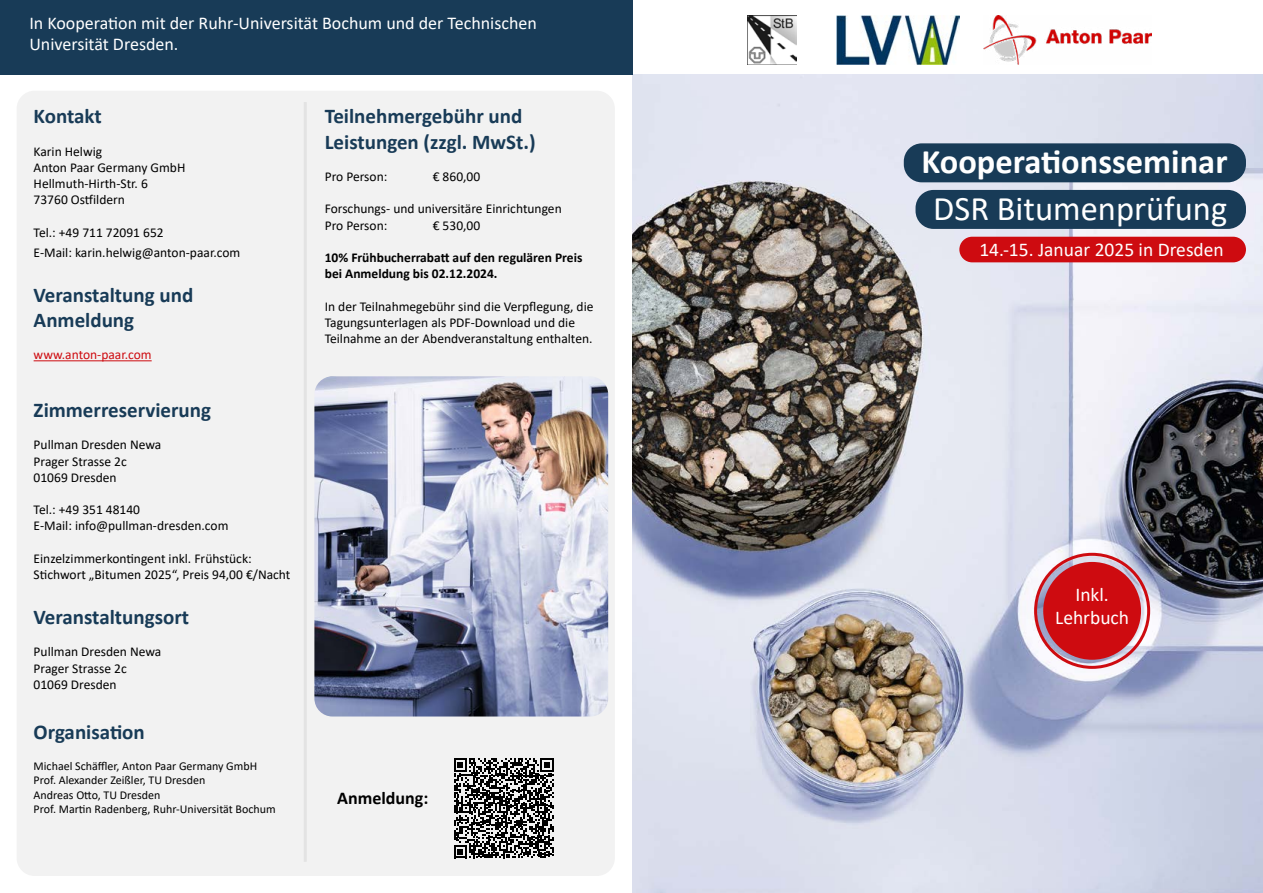
<style>
.page{position:relative;width:1263px;height:893px;background:#fff}
.page>*{position:absolute;margin:0;border:0;box-sizing:border-box;transform-origin:0 0}
.t1{font:700 34.5px "Calibri";color:#fff}
.t2{font:34.5px "Calibri";color:#fff}
.t3{font:700 21px/25.2px "Calibri";color:#183b57}
.t4{font:19.5px/23.4px "Calibri";color:#fff;text-align:center}
.t5{font:18px/21.6px "Calibri";color:#fff}
.t6{font:700 18px "Calibri";color:#000}
.t7{font:13.5px/16.2px "Calibri";color:#000}
.t8{font:700 13.5px/16.2px "Calibri";color:#000}
.t9{font:13.5px "Calibri";color:#ce0b10}
.t10{font:12px/14.4px "Calibri";color:#000}
</style>
<div class="page">
<img style="left:632px;top:74px;width:631px;height:819px">
<div style="left:915px;top:190px;width:331px;height:39px;background:#183b57;border-radius:18px"></div>
<div style="left:959px;top:237px;width:287px;height:25px;background:#ce0b10;border-radius:13px"></div>
<div style="left:17px;top:91px;width:598px;height:785px;background:#f2f2f2;border-radius:18px"></div>
<hr style="left:34px;top:360px;width:118px;height:1px;background:#ce0b10">
<div style="left:904px;top:143px;width:342px;height:39px;background:#183b57;border-radius:18px"></div>
<div style="left:1043px;top:562px;width:98px;height:98px;background:#ce0b10;border-radius:50%"></div>
<div style="left:1034px;top:553px;width:116px;height:116px;border:3px solid #ce0b10;border-radius:50%"></div>
<div style="left:0;top:0;width:632px;height:74px;background:#183b57"></div>
<svg style="left:454px;top:758px;width:99px;height:100px"></svg>
<img style="left:983px;top:15px;width:169px;height:50px">
<hr style="left:304px;top:102px;width:3px;height:760px;background:#e3e3e3">
<img style="left:314px;top:376px;width:294px;height:340px">
<img style="left:747px;top:15px;width:50px;height:50px">
<img style="left:836px;top:15px;width:123px;height:50px">
<h3 class="t5" style="left:29px;top:12px;width:509px">In Kooperation mit der Ruhr-Universität Bochum und der Technischen<br>Universität Dresden.</h3>
<h2 class="t3" style="left:34px;top:104px;width:70px">Kontakt</h2>
<p class="t7" style="left:34px;top:143px;width:153px">Karin Helwig<br>Anton Paar Germany GmbH<br>Hellmuth-Hirth-Str. 6<br>73760 Ostfildern</p>
<p class="t7" style="left:34px;top:222px;width:208px;line-height:19.8px">Tel.: +49 711 72091 652<br>E-Mail: karin.helwig@anton-paar.com</p>
<h2 class="t3" style="left:34px;top:282px;width:161px">Veranstaltung und<br>Anmeldung</h2>
<p class="t9" style="left:34px;top:345px;width:120px">www.anton-paar.com</p>
<h2 class="t3" style="left:34px;top:397px;width:179px">Zimmerreservierung</h2>
<p class="t7" style="left:34px;top:436px;width:129px">Pullman Dresden Newa<br>Prager Strasse 2c<br>01069 Dresden</p>
<p class="t7" style="left:34px;top:501px;width:196px">Tel.: +49 351 48140<br>E-Mail: info@pullman-dresden.com</p>
<p class="t7" style="left:34px;top:550px;width:258px">Einzelzimmerkontingent inkl. Frühstück:<br>Stichwort „Bitumen 2025“, Preis 94,00 €/Nacht</p>
<h2 class="t3" style="left:34px;top:604px;width:157px">Veranstaltungsort</h2>
<p class="t7" style="left:34px;top:643px;width:129px">Pullman Dresden Newa<br>Prager Strasse 2c<br>01069 Dresden</p>
<h2 class="t3" style="left:34px;top:719px;width:113px">Organisation</h2>
<p class="t10" style="left:34px;top:758px;width:244px">Michael Schäffler, Anton Paar Germany GmbH Prof. Alexander Zeißler, TU Dresden<br>Andreas Otto, TU Dresden<br>Prof. Martin Radenberg, Ruhr-Universität Bochum</p>
<h2 class="t3" style="left:325px;top:104px;width:212px">Teilnehmergebühr und<br>Leistungen (zzgl. MwSt.)</h2>
<p class="t7" style="left:325px;top:168px;width:64px">Pro Person:</p>
<p class="t7" style="left:433px;top:168px;width:49px">€ 860,00</p>
<p class="t7" style="left:325px;top:201px;width:238px">Forschungs- und universitäre Einrichtungen<br>Pro Person:</p>
<p class="t7" style="left:433px;top:217px;width:49px">€ 530,00</p>
<p class="t8" style="left:325px;top:249px;width:259px">10% Frühbucherrabatt auf den regulären Preis bei Anmeldung bis 02.12.2024.</p>
<p class="t7" style="left:325px;top:298px;width:270px">In der Teilnahmegebühr sind die Verpflegung, die<br>Tagungsunterlagen als PDF-Download und die<br>Teilnahme an der Abendveranstaltung enthalten.</p>
<h3 class="t6" style="left:337px;top:785px;width:93px">Anmeldung:</h3>
<h1 class="t1" style="left:921px;top:138px;width:308px">Kooperationsseminar</h1>
<h1 class="t2" style="left:933px;top:185px;width:295px">DSR Bitumenprüfung</h1>
<h3 class="t4" style="left:979px;top:237px;width:246px">14.-15. Januar 2025 in Dresden</h3>
<h3 class="t4" style="left:1055px;top:582px;width:75px">Inkl.<br>Lehrbuch</h3>
</div>
